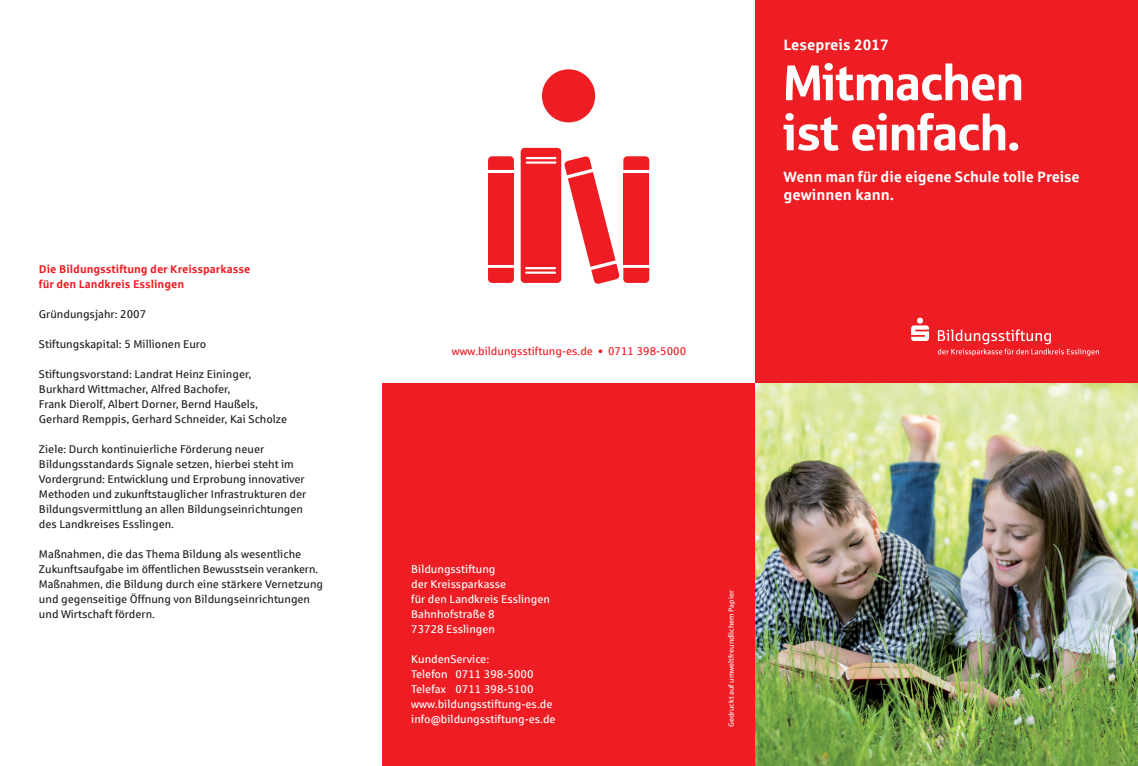
<style>
.page{position:relative;width:1138px;height:766px;background:#fff}
.page>*{position:absolute;margin:0;border:0;box-sizing:border-box;transform-origin:0 0}
.t1{font:50px/50px "Sparkasse Head";color:#fff}
.t2{font:700 15px/18px "Sparkasse Rg";letter-spacing:-.005em;color:#fff}
.t3{font:11.25px/15px "Sparkasse Rg";color:#231f20}
.t4{font:11.25px/15px "Sparkasse Rg";color:#fff}
.t5{font:700 11.25px/15px "Sparkasse Rg";color:#ee1d23}
.t6{font:11.25px "Sparkasse Rg";color:#ee1d23}
.t7{font:7.5px "Sparkasse Rg";color:#fff}
</style>
<div class="page">
<div style="left:383px;top:383px;width:372px;height:382px;background:#ee1d23"></div>
<svg style="left:542px;top:69px;width:53px;height:53px"></svg>
<svg style="left:488px;top:156px;width:26px;height:14px"></svg>
<div style="left:488px;top:173px;width:26px;height:91px;background:#ee1d23"></div>
<svg style="left:488px;top:268px;width:26px;height:15px"></svg>
<svg style="left:520px;top:148px;width:129px;height:136px"></svg>
<div style="left:755px;top:0;width:382px;height:388px;background:#ee1d23"></div>
<svg style="left:911px;top:317px;width:18px;height:24px"></svg>
<svg style="left:937px;top:329px;width:161px;height:27px"></svg>
<img style="left:755px;top:383px;width:382px;height:382px">
<p class="t5" style="left:39px;top:261px;width:213px">Die Bildungsstiftung der Kreissparkasse für den Landkreis Esslingen</p>
<p class="t3" style="left:39px;top:306px;width:109px">Gründungsjahr: 2007</p>
<p class="t3" style="left:39px;top:336px;width:169px">Stiftungskapital: 5 Millionen Euro</p>
<p class="t3" style="left:39px;top:366px;width:250px">Stiftungsvorstand: Landrat Heinz Eininger, Burkhard Wittmacher, Alfred Bachofer,<br>Frank Dierolf, Albert Dorner, Bernd Haußels, Gerhard Remppis, Gerhard Schneider, Kai Scholze</p>
<p class="t3" style="left:39px;top:441px;width:269px">Ziele: Durch kontinuierliche Förderung neuer Bildungsstandards Signale setzen, hierbei steht im Vordergrund: Entwicklung und Erprobung innovativer Methoden und zukunftstauglicher Infrastrukturen der Bildungsvermittlung an allen Bildungseinrichtungen des Landkreises Esslingen.</p>
<p class="t3" style="left:39px;top:546px;width:286px">Maßnahmen, die das Thema Bildung als wesentliche Zukunftsaufgabe im öffentlichen Bewusstsein verankern.<br>Maßnahmen, die Bildung durch eine stärkere Vernetzung und gegenseitige Öffnung von Bildungseinrichtungen und Wirtschaft fördern.</p>
<p class="t6" style="left:452px;top:344px;width:236px">www.bildungsstiftung-es.de • 0711 398-5000</p>
<h2 class="t2" style="left:783px;top:35px;width:107px">Lesepreis 2017</h2>
<h1 class="t1" style="left:783px;top:56px;width:241px">Mitmachen ist einfach.</h1>
<h2 class="t2" style="left:783px;top:168px;width:298px">Wenn man für die eigene Schule tolle Preise gewinnen kann.</h2>
<p class="t4" style="left:411px;top:561px;width:140px">Bildungsstiftung<br>der Kreissparkasse<br>für den Landkreis Esslingen<br>Bahnhofstraße 8<br>73728 Esslingen</p>
<p class="t4" style="left:411px;top:651px;width:146px">KundenService:<br>Telefon 0711 398-5000<br>Telefax 0711 398-5100 www.bildungsstiftung-es.de info@bildungsstiftung-es.de</p>
<p class="t7" style="left:726px;top:726px;width:138px;rotate:-90deg">Gedruckt auf umweltfreundlichem Papier</p>
</div>
